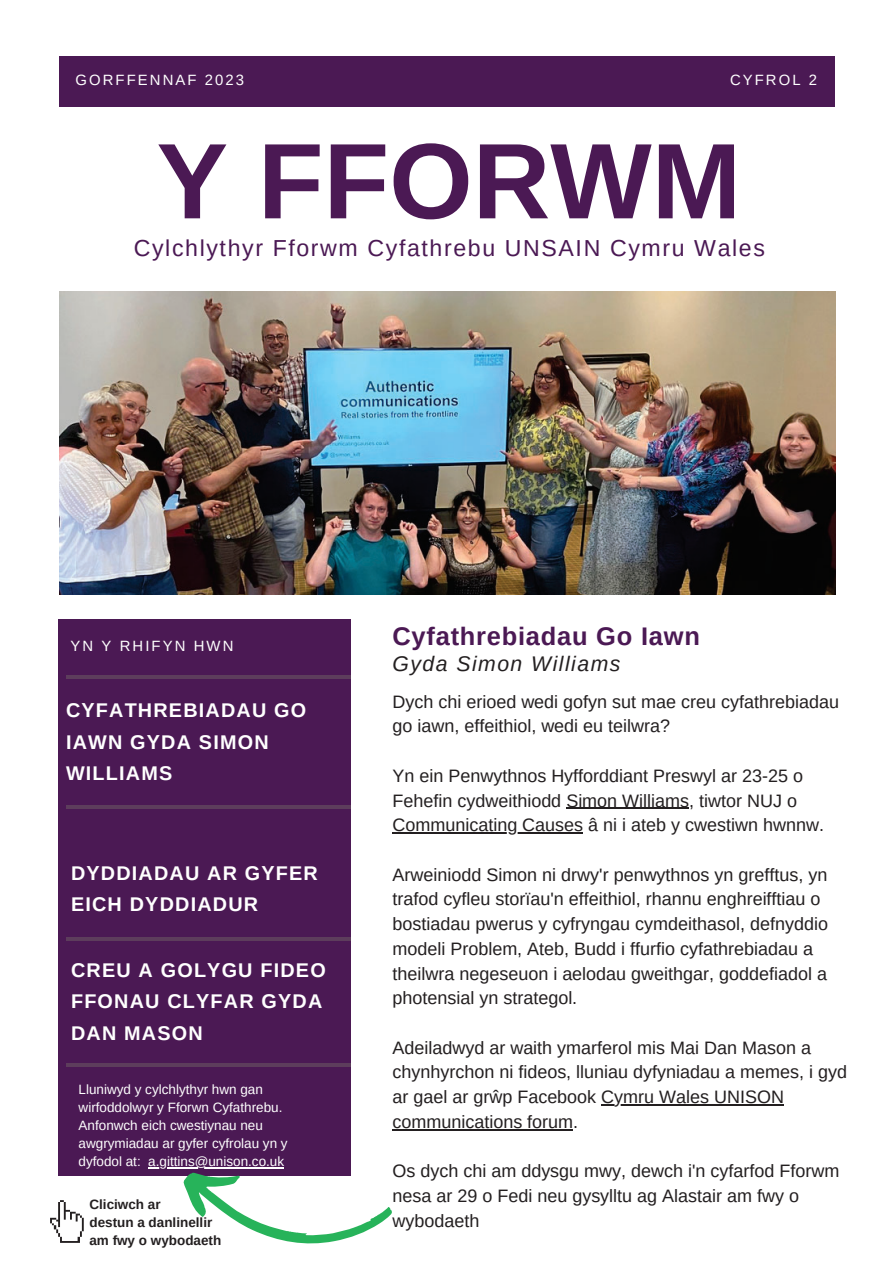
<style>
.page{position:relative;width:893px;height:1263px;background:#fff}
.page>*{position:absolute;margin:0;border:0;box-sizing:border-box;transform-origin:0 0}
.t1{font:700 107.4px "Arimo";color:#4b1954}
.t2{font:700 25.5px "Arimo";letter-spacing:.03em;color:#4b1954}
.t3{font:23.1px "Arimo";letter-spacing:.07em;color:#4b1954}
.t4{font:italic 21.15px "Arimo";letter-spacing:.07em;color:#231f20}
.t5{font:700 19.8px/31.5px "Arimo";letter-spacing:.06em;color:#fff}
.t6{font:18px/24.8px "Arimo";color:#231f20}
.t7{font:14.85px "Arimo";letter-spacing:.14em;color:#fff}
.t8{font:13.5px/18px "Arimo";color:#fff}
.t9{font:700 13.5px/18px "Arimo";color:#231f20}
</style>
<div class="page">
<div style="left:59px;top:56px;width:776px;height:51px;background:#4b1954"></div>
<div style="left:59px;top:619px;width:292px;height:556px;background:#4b1954"></div>
<hr style="left:66px;top:675px;width:284px;height:3px;background:#5d3d5c">
<hr style="left:66px;top:805px;width:285px;height:4px;background:#5d3d5c">
<hr style="left:66px;top:937px;width:284px;height:3px;background:#5d3d5c">
<hr style="left:67px;top:1063px;width:284px;height:4px;background:#5d3d5c">
<img style="left:60px;top:291px;width:775px;height:303px">
<svg style="left:182px;top:1172px;width:210px;height:72px"></svg>
<svg style="left:50px;top:1200px;width:34px;height:43px"></svg>
<hr style="left:566px;top:808px;width:123px;height:1px;background:#231f20">
<hr style="left:392px;top:832px;width:191px;height:2px;background:#231f20">
<hr style="left:601px;top:1104px;width:183px;height:1px;background:#231f20">
<hr style="left:392px;top:1129px;width:181px;height:1px;background:#231f20">
<hr style="left:148px;top:1168px;width:136px;height:1px;background:#fff">
<p class="t7" style="left:76px;top:72px;width:170px">GORFFENNAF 2023</p>
<p class="t7" style="left:730px;top:72px;width:89px">CYFROL 2</p>
<h1 class="t1" style="left:156px;top:121px;width:586px">Y FFORWM</h1>
<p class="t3" style="left:134px;top:235px;width:633px">Cylchlythyr Fforwm Cyfathrebu UNSAIN Cymru Wales</p>
<p class="t7" style="left:71px;top:638px;width:164px">YN Y RHIFYN HWN</p>
<p class="t5" style="left:66px;top:695px;width:242px">CYFATHREBIADAU GO<br>IAWN GYDA SIMON<br>WILLIAMS</p>
<p class="t5" style="left:71px;top:857px;width:248px">DYDDIADAU AR GYFER<br>EICH DYDDIADUR</p>
<p class="t5" style="left:71px;top:954px;width:256px">CREU A GOLYGU FIDEO<br>FFONAU CLYFAR GYDA<br>DAN MASON</p>
<p class="t8" style="left:79px;top:1081px;width:211px">Lluniwyd y cylchlythyr hwn gan wirfoddolwyr y Fforwn Cyfathrebu.<br>Anfonwch eich cwestiynau neu awgrymiadau ar gyfer cyfrolau yn y dyfodol at: a.gittins@unison.co.uk</p>
<p class="t9" style="left:89px;top:1195px;width:133px">Cliciwch ar<br>destun a danlinellir am fwy o wybodaeth</p>
<h2 class="t2" style="left:392px;top:622px;width:309px">Cyfathrebiadau Go Iawn</h2>
<p class="t4" style="left:392px;top:652px;width:230px">Gyda Simon Williams</p>
<p class="t6" style="left:392px;top:689px;width:448px">Dych chi erioed wedi gofyn sut mae creu cyfathrebiadau go iawn, effeithiol, wedi eu teilwra?</p>
<p class="t6" style="left:392px;top:763px;width:433px">Yn ein Penwythnos Hyfforddiant Preswyl ar 23-25 o<br>Fehefin cydweithiodd Simon Williams, tiwtor NUJ o<br>Communicating Causes â ni i ateb y cwestiwn hwnnw.</p>
<p class="t6" style="left:392px;top:862px;width:437px">Arweiniodd Simon ni drwy'r penwythnos yn grefftus, yn trafod cyfleu storïau'n effeithiol, rhannu enghreifftiau o bostiadau pwerus y cyfryngau cymdeithasol, defnyddio modeli Problem, Ateb, Budd i ffurfio cyfathrebiadau a theilwra negeseuon i aelodau gweithgar, goddefiadol a photensial yn strategol.</p>
<p class="t6" style="left:392px;top:1035px;width:456px">Adeiladwyd ar waith ymarferol mis Mai Dan Mason a chynhyrchon ni fideos, lluniau dyfyniadau a memes, i gyd ar gael ar grŵp Facebook Cymru Wales UNISON communications forum.</p>
<p class="t6" style="left:392px;top:1159px;width:448px">Os dych chi am ddysgu mwy, dewch i'n cyfarfod Fforwm nesa ar 29 o Fedi neu gysylltu ag Alastair am fwy o wybodaeth</p>
</div>
